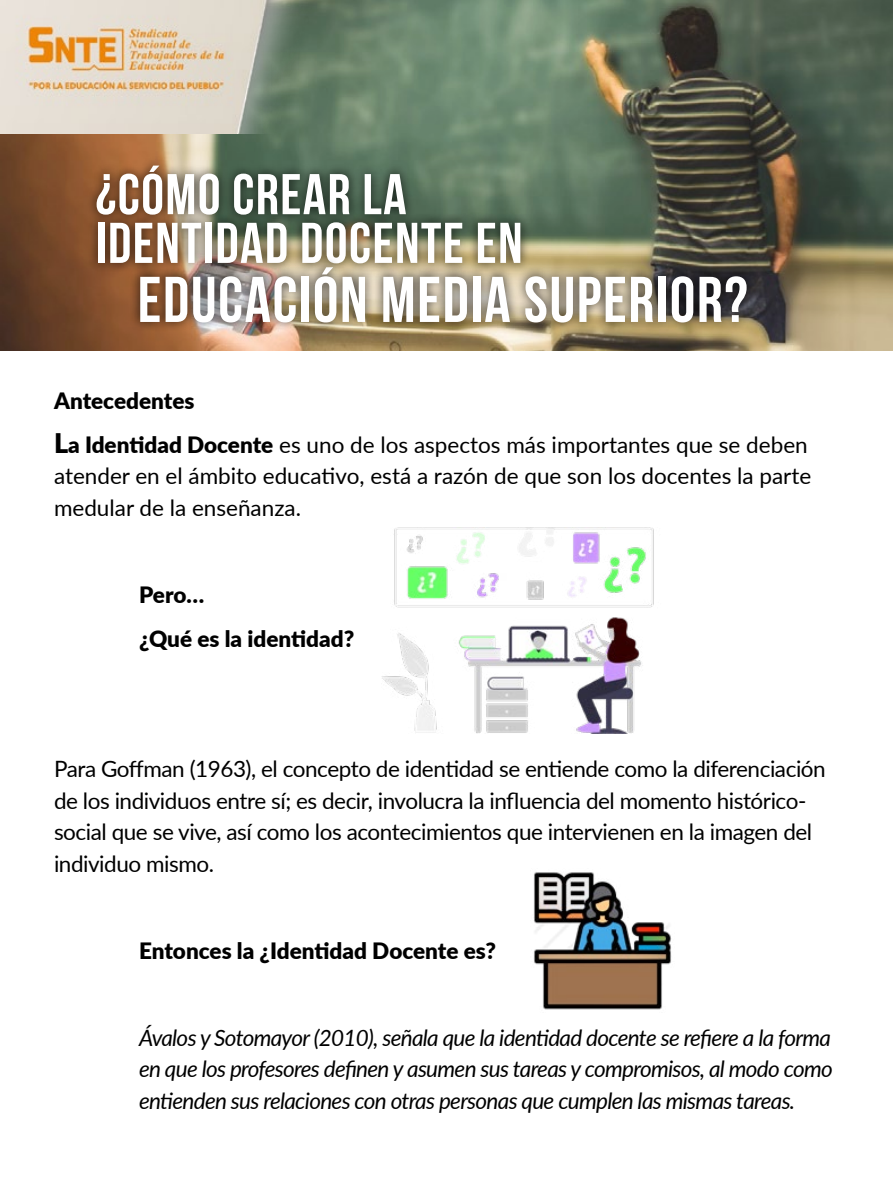
<style>
.page{position:relative;width:893px;height:1191px;background:#fff}
.page>*{position:absolute;margin:0;border:0;box-sizing:border-box;transform-origin:0 0}
.t1{font:700 64.5px "Bebas Neue";letter-spacing:.025em;color:#fff}
.t2{font:700 57.3px/48.8px "Bebas Neue";letter-spacing:.025em;color:#fff}
.t3{font:22.5px/31.5px "Lato";letter-spacing:-.02em;color:#000}
.t4{font:italic 22.5px/31.5px "Lato";letter-spacing:-.03em;color:#000;text-align:justify}
.t5{font:22.5px/43.5px "Lato";color:#000}
.t6{font:900 22.5px/43.5px "Lato";color:#000}
.s1{font-weight:900}
.s2{font-weight:900;font-size:27px}
</style>
<div class="page">
<img style="left:0;top:0;width:893px;height:351px">
<img style="left:0;top:0;width:332px;height:133px">
<div style="left:87px;top:156px;width:443px;height:117px;background:#000;opacity:.75"></div>
<div style="left:130px;top:256px;width:627px;height:77px;background:#000;opacity:.75"></div>
<img style="left:382px;top:527px;width:272px;height:206px">
<img style="left:533px;top:872px;width:139px;height:138px">
<h2 class="t2" style="left:96px;top:169px;width:428px">¿CÓMO CREAR LA<br>IDENTIDAD DOCENTE EN</h2>
<h1 class="t1" style="left:138px;top:264px;width:611px">EDUCACIÓN MEDIA SUPERIOR?</h1>
<p class="t5" style="left:54px;top:378px;width:755px"><span class="s1">Antecedentes<br></span><span class="s2">L</span><span class="s1">a Identidad Docente</span> es uno de los aspectos más importantes que se deben</p>
<p class="t5" style="left:54px;top:459px;width:759px;line-height:31.5px">atender en el ámbito educativo, está a razón de que son los docentes la parte medular de la enseñanza.</p>
<p class="t6" style="left:139px;top:572px;width:217px">Pero…<br>¿Qué es la identidad?</p>
<p class="t3" style="left:54px;top:752px;width:773px">Para Goffman (1963), el concepto de identidad se entiende como la diferenciación de los individuos entre sí; es decir, involucra la influencia del momento histórico&shy;social que se vive, así como los acontecimientos que intervienen en la imagen del individuo mismo.</p>
<p class="t6" style="left:139px;top:927px;width:358px">Entonces la ¿Identidad Docente es?</p>
<p class="t4" style="left:139px;top:1020px;width:695px">Ávalos y Sotomayor (2010), señala que la identidad docente se refiere a la forma en que los profesores definen y asumen sus tareas y compromisos, al modo como entienden sus relaciones con otras personas que cumplen las mismas tareas.</p>
</div>
